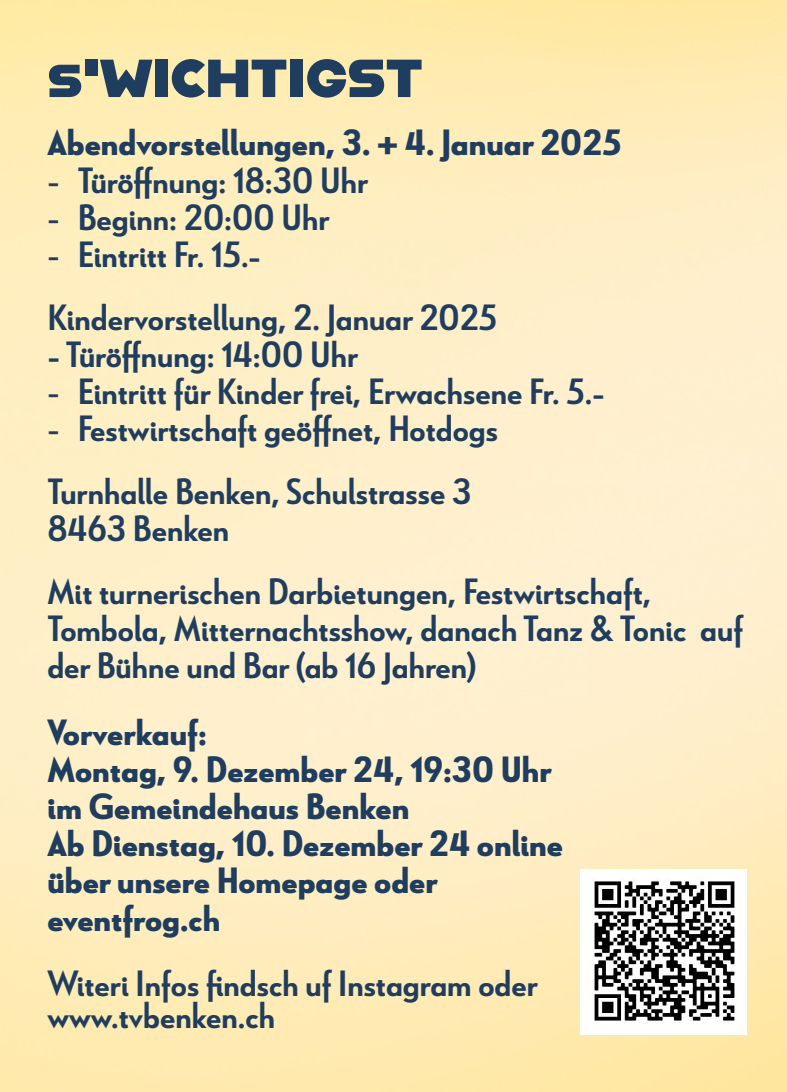
<style>
.page{position:relative;width:787px;height:1092px;background:#fff}
.page>*{position:absolute;margin:0;border:0;box-sizing:border-box;transform-origin:0 0}
.t1{font:53.5px "Alfarn";color:#1f3d5e}
.t2{font:700 36.5px/62.5px "Le Havre";color:#1f3d5e}
.t3{font:900 36.5px/37.2px "Le Havre";color:#1f3d5e}
.s1{font-family:"Times New Roman";font-weight:400}
</style>
<div class="page">
<img style="left:591px;top:879px;width:144px;height:143px">
<h1 class="t1" style="left:47px;top:46px;width:377px">s'WICHTIGST</h1>
<p class="t3" style="left:47px;top:123px;width:575px">Abendvorstellungen, 3. + 4. Januar 2025</p>
<p class="t2" style="left:47px;top:147px;width:322px"><span class="s1">-</span> Türöffnung: 18:30 Uhr</p>
<p class="t2" style="left:47px;top:185px;width:284px"><span class="s1">-</span> Beginn: 20:00 Uhr</p>
<p class="t2" style="left:47px;top:222px;width:451px"><span class="s1">-</span> Eintritt Fr. 15.-<br>Kindervorstellung, 2. Januar 2025</p>
<p class="t2" style="left:47px;top:321px;width:312px">- Türöffnung: 14:00 Uhr</p>
<p class="t2" style="left:47px;top:359px;width:559px"><span class="s1">-</span> Eintritt für Kinder frei, Erwachsene Fr. 5.-</p>
<p class="t2" style="left:47px;top:396px;width:452px"><span class="s1">-</span> Festwirtschaft geöffnet, Hotdogs<br>Turnhalle Benken, Schulstrasse 3</p>
<p class="t2" style="left:47px;top:495px;width:605px">8463 Benken<br>Mit turnerischen Darbietungen, Festwirtschaft,</p>
<p class="t2" style="left:47px;top:608px;width:697px;line-height:37.2px">Tombola, Mitternachtsshow, danach Tanz &amp; Tonic auf der Bühne und Bar (ab 16 Jahren)</p>
<p class="t3" style="left:47px;top:712px;width:517px">Vorverkauf:<br>Montag, 9. Dezember 24, 19:30 Uhr im Gemeindehaus Benken<br>Ab Dienstag, 10. Dezember 24 online über unsere Homepage oder eventfrog.ch</p>
<p class="t2" style="left:47px;top:966px;width:492px;line-height:31.2px">Witeri Infos findsch uf Instagram oder www.tvbenken.ch</p>
</div>
